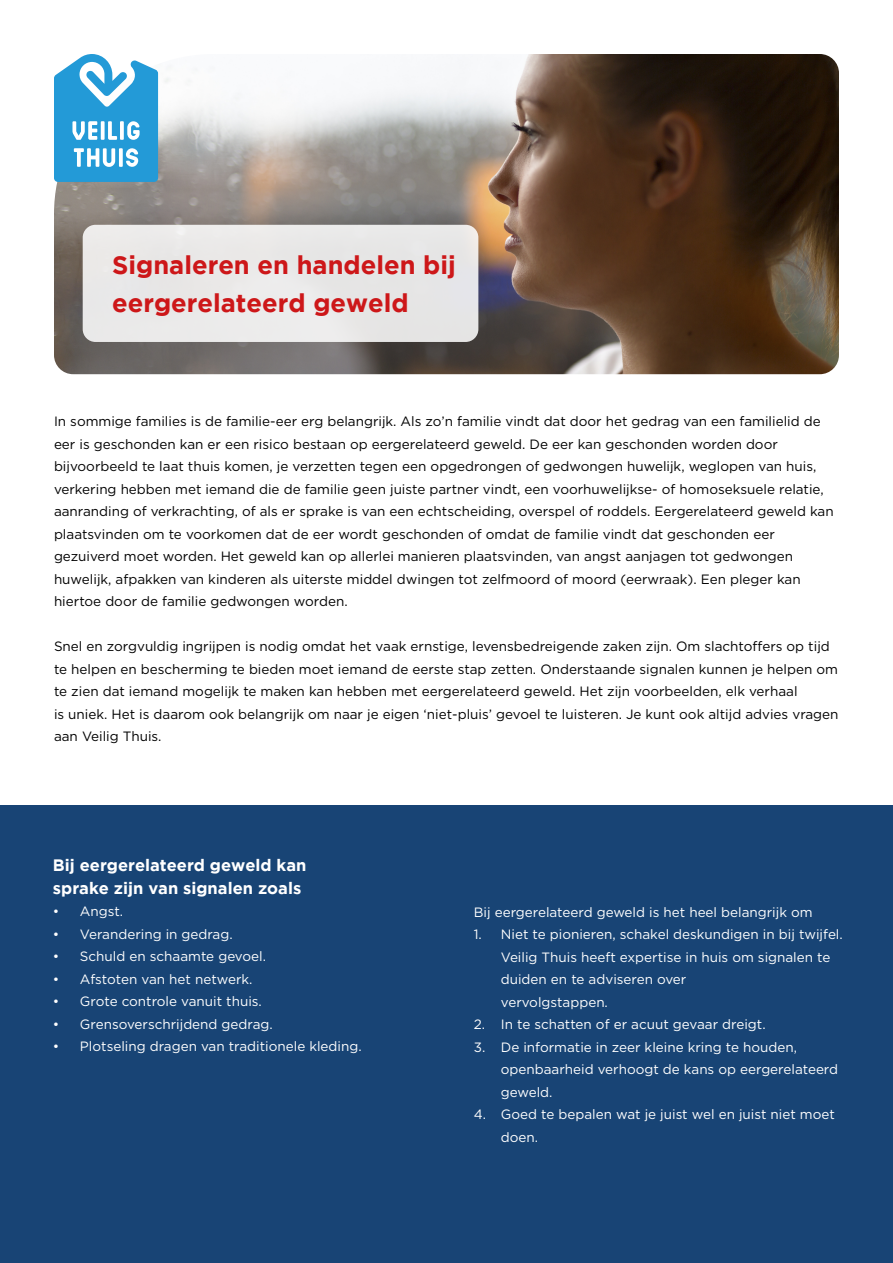
<style>
.page{position:relative;width:893px;height:1263px;background:#fff}
.page>*{position:absolute;margin:0;border:0;box-sizing:border-box;transform-origin:0 0}
.t1{font:700 25.5px/37.5px "Gotham";color:#cd1719}
.t2{font:700 16.5px/22.5px "Gotham";color:#fff}
.t3{font:13.5px/22.5px "Gotham";color:#000}
.t4{font:13.5px/22.5px "Gotham";color:#fff}
</style>
<div class="page">
<img style="left:54px;top:54px;width:785px;height:320px">
<svg style="left:54px;top:54px;width:104px;height:128px"></svg>
<div style="left:0;top:806px;width:893px;height:457px;background:#184475"></div>
<div style="left:83px;top:225px;width:395px;height:117px;background:#e9e8e8;border-radius:13px"></div>
<h1 class="t1" style="left:112px;top:246px;width:345px">Signaleren en handelen bij eergerelateerd geweld</h1>
<p class="t3" style="left:54px;top:410px;width:781px">In sommige families is de familie-eer erg belangrijk. Als zo’n familie vindt dat door het gedrag van een familielid de eer is geschonden kan er een risico bestaan op eergerelateerd geweld. De eer kan geschonden worden door bijvoorbeeld te laat thuis komen, je verzetten tegen een opgedrongen of gedwongen huwelijk, weglopen van huis, verkering hebben met iemand die de familie geen juiste partner vindt, een voorhuwelijkse- of homoseksuele relatie, aanranding of verkrachting, of als er sprake is van een echtscheiding, overspel of roddels. Eergerelateerd geweld kan plaatsvinden om te voorkomen dat de eer wordt geschonden of omdat de familie vindt dat geschonden eer gezuiverd moet worden. Het geweld kan op allerlei manieren plaatsvinden, van angst aanjagen tot gedwongen huwelijk, afpakken van kinderen als uiterste middel dwingen tot zelfmoord of moord (eerwraak). Een pleger kan hiertoe door de familie gedwongen worden.</p>
<p class="t3" style="left:54px;top:635px;width:786px">Snel en zorgvuldig ingrijpen is nodig omdat het vaak ernstige, levensbedreigende zaken zijn. Om slachtoffers op tijd te helpen en bescherming te bieden moet iemand de eerste stap zetten. Onderstaande signalen kunnen je helpen om te zien dat iemand mogelijk te maken kan hebben met eergerelateerd geweld. Het zijn voorbeelden, elk verhaal<br>is uniek. Het is daarom ook belangrijk om naar je eigen ‘niet-pluis’ gevoel te luisteren. Je kunt ook altijd advies vragen aan Veilig Thuis.</p>
<p class="t2" style="left:53px;top:853px;width:255px">Bij eergerelateerd geweld kan sprake zijn van signalen zoals</p>
<p class="t4" style="left:53px;top:900px;width:72px">• Angst.</p>
<p class="t4" style="left:53px;top:922px;width:181px">• Verandering in gedrag.</p>
<p class="t4" style="left:53px;top:945px;width:215px">• Schuld en schaamte gevoel.</p>
<p class="t4" style="left:53px;top:967px;width:201px">• Afstoten van het netwerk.</p>
<p class="t4" style="left:53px;top:990px;width:211px">• Grote controle vanuit thuis.</p>
<p class="t4" style="left:53px;top:1012px;width:221px">• Grensoverschrijdend gedrag.</p>
<p class="t4" style="left:53px;top:1035px;width:310px">• Plotseling dragen van traditionele kleding.</p>
<p class="t4" style="left:474px;top:900px;width:340px">Bij eergerelateerd geweld is het heel belangrijk om</p>
<p class="t4" style="left:501px;top:923px;width:344px;text-indent:-27px">1. Niet te pionieren, schakel deskundigen in bij twijfel.<br>Veilig Thuis heeft expertise in huis om signalen te duiden en te adviseren over<br>vervolgstappen.</p>
<p class="t4" style="left:474px;top:1013px;width:293px">2. In te schatten of er acuut gevaar dreigt.</p>
<p class="t4" style="left:501px;top:1035px;width:339px;text-indent:-27px">3. De informatie in zeer kleine kring te houden, openbaarheid verhoogt de kans op eergerelateerd geweld.</p>
<p class="t4" style="left:501px;top:1103px;width:336px;text-indent:-27px">4. Goed te bepalen wat je juist wel en juist niet moet doen.</p>
</div>
